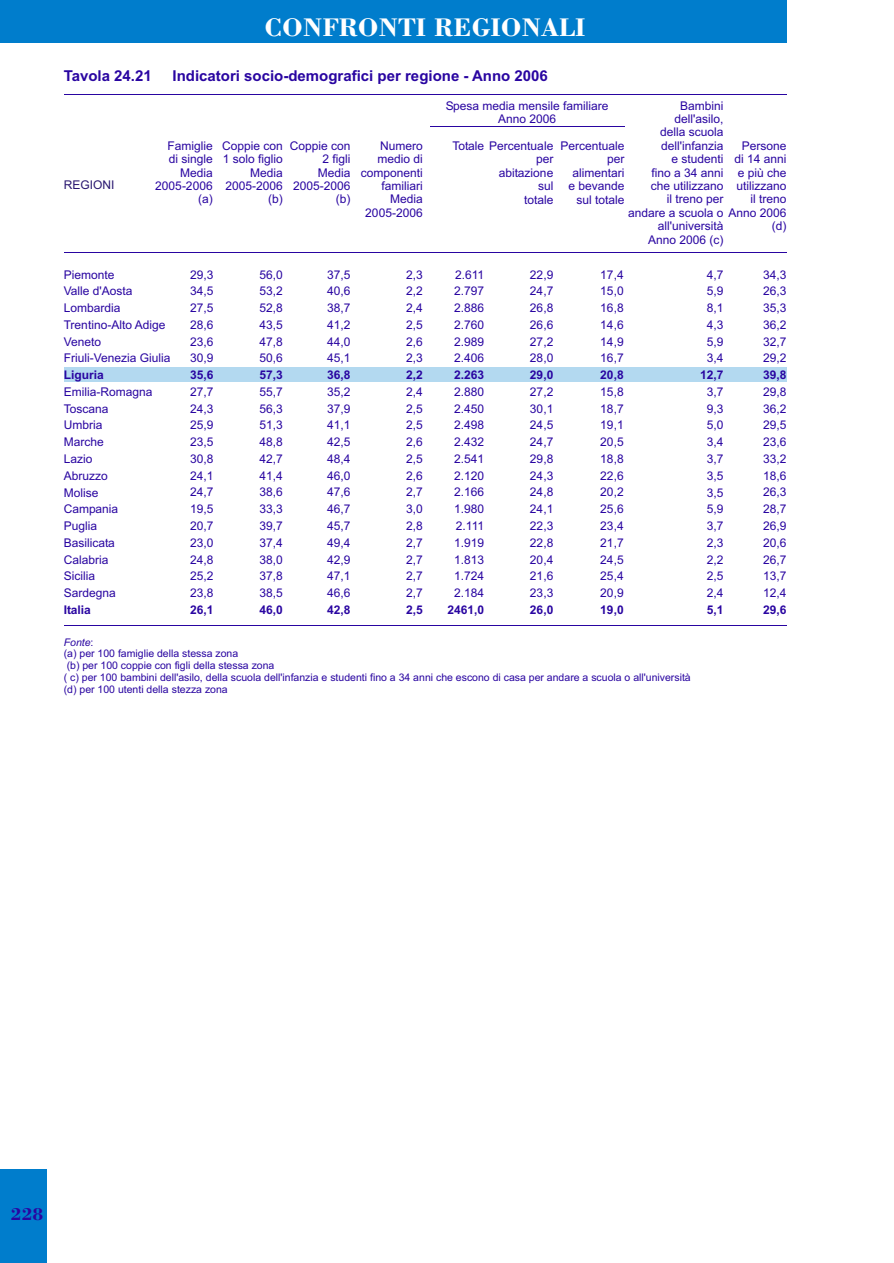
<style>
.page{position:relative;width:894px;height:1263px;background:#fff}
.page>*{position:absolute;margin:0;border:0;box-sizing:border-box;transform-origin:0 0}
.t1{font:27px "Bodoni Bd BT";color:#fff}
.t2{font:18px "Bodoni Bd BT";color:#2905a1}
.t3{font:700 15px "Arial";color:#2905a1}
.t4{font:12px/16.8px "Arial";color:#2905a1;text-align:justify}
.t5{font:700 12px "Arial";color:#2905a1}
.t6{font:12px "Arial";color:#291770}
.t7{font:10.5px/11.7px "Arial";color:#2905a1}
.s1{font-style:italic}
</style>
<div class="page">
<div style="left:0;top:0;width:787px;height:43px;background:#007dcc"></div>
<div style="left:0;top:1169px;width:47px;height:94px;background:#007dcc"></div>
<div style="left:64px;top:367px;width:723px;height:15px;background:#b3d9f0"></div>
<hr style="left:64px;top:94px;width:723px;height:1px;background:#2905a1">
<hr style="left:64px;top:252px;width:723px;height:1px;background:#2905a1">
<hr style="left:64px;top:625px;width:723px;height:1px;background:#2905a1">
<hr style="left:430px;top:126px;width:194px;height:1px;background:#2905a1">
<h1 class="t1" style="left:265px;top:16px;width:323px">CONFRONTI REGIONALI</h1>
<p class="t3" style="left:64px;top:70px;width:90px">Tavola 24.21</p>
<p class="t3" style="left:173px;top:70px;width:377px">Indicatori socio-demografici per regione - Anno 2006</p>
<p class="t6" style="left:64px;top:180px;width:52px">REGIONI</p>
<p class="t4" style="left:155px;top:140px;width:59px;line-height:13.4px;text-align:right">Famiglie di single<br>Media<br>2005-2006 (a)</p>
<p class="t4" style="left:222px;top:140px;width:62px;line-height:13.4px;text-align:right">Coppie con<br>1 solo figlio<br>Media<br>2005-2006 (b)</p>
<p class="t4" style="left:290px;top:140px;width:62px;line-height:13.4px;text-align:right">Coppie con<br>2 figli<br>Media<br>2005-2006 (b)</p>
<p class="t4" style="left:361px;top:140px;width:64px;line-height:13.4px;text-align:right">Numero medio di componenti familiari<br>Media<br>2005-2006</p>
<p class="t4" style="left:64px;top:267px;width:108px;text-align:left">Piemonte<br>Valle d'Aosta<br>Lombardia<br>Trentino-Alto Adige<br>Veneto<br>Friuli-Venezia Giulia</p>
<p class="t5" style="left:64px;top:370px;width:42px">Liguria</p>
<p class="t4" style="left:64px;top:384px;width:90px;text-align:left">Emilia-Romagna<br>Toscana<br>Umbria<br>Marche<br>Lazio<br>Abruzzo<br>Molise<br>Campania<br>Puglia<br>Basilicata<br>Calabria<br>Sicilia<br>Sardegna</p>
<p class="t5" style="left:64px;top:605px;width:29px">Italia</p>
<p class="t4" style="left:190px;top:267px;width:25px">29,3<br>34,5<br>27,5<br>28,6<br>23,6<br>30,9</p>
<p class="t5" style="left:190px;top:370px;width:25px">35,6</p>
<p class="t4" style="left:190px;top:384px;width:25px">27,7<br>24,3<br>25,9<br>23,5<br>30,8<br>24,1<br>24,7<br>19,5<br>20,7<br>23,0<br>24,8<br>25,2<br>23,8</p>
<p class="t5" style="left:190px;top:605px;width:25px">26,1</p>
<p class="t4" style="left:260px;top:267px;width:25px">56,0<br>53,2<br>52,8<br>43,5<br>47,8<br>50,6</p>
<p class="t5" style="left:260px;top:370px;width:25px">57,3</p>
<p class="t4" style="left:260px;top:384px;width:25px">55,7<br>56,3<br>51,3<br>48,8<br>42,7<br>41,4<br>38,6<br>33,3<br>39,7<br>37,4<br>38,0<br>37,8<br>38,5</p>
<p class="t5" style="left:260px;top:605px;width:25px">46,0</p>
<p class="t4" style="left:327px;top:267px;width:25px">37,5<br>40,6<br>38,7<br>41,2<br>44,0<br>45,1</p>
<p class="t5" style="left:327px;top:370px;width:25px">36,8</p>
<p class="t4" style="left:327px;top:384px;width:25px">35,2<br>37,9<br>41,1<br>42,5<br>48,4<br>46,0<br>47,6<br>46,7<br>45,7<br>49,4<br>42,9<br>47,1<br>46,6</p>
<p class="t5" style="left:327px;top:605px;width:25px">42,8</p>
<p class="t4" style="left:406px;top:267px;width:18px">2,3<br>2,2<br>2,4<br>2,5<br>2,6<br>2,3</p>
<p class="t5" style="left:406px;top:370px;width:18px">2,2</p>
<p class="t4" style="left:406px;top:384px;width:18px">2,4<br>2,5<br>2,5<br>2,6<br>2,5<br>2,6<br>2,7<br>3,0<br>2,8<br>2,7<br>2,7<br>2,7<br>2,7</p>
<p class="t5" style="left:406px;top:605px;width:18px">2,5</p>
<p class="t4" style="left:446px;top:100px;width:164px;line-height:13.4px;text-align:center">Spesa media mensile familiare<br>Anno 2006</p>
<p class="t4" style="left:680px;top:98px;width:45px">Bambini</p>
<p class="t4" style="left:674px;top:111px;width:50px">dell'asilo,</p>
<p class="t4" style="left:660px;top:125px;width:65px">della scuola</p>
<p class="t4" style="left:661px;top:138px;width:64px">dell'infanzia</p>
<p class="t4" style="left:671px;top:152px;width:54px">e studenti</p>
<p class="t4" style="left:651px;top:165px;width:74px">fino a 34 anni</p>
<p class="t4" style="left:651px;top:178px;width:74px">che utilizzano</p>
<p class="t4" style="left:667px;top:192px;width:58px">il treno per</p>
<p class="t4" style="left:628px;top:205px;width:160px">andare a scuola o Anno 2006</p>
<p class="t4" style="left:658px;top:219px;width:67px">all'università</p>
<p class="t4" style="left:648px;top:232px;width:77px">Anno 2006 (c)</p>
<p class="t4" style="left:735px;top:140px;width:54px;line-height:13.4px;text-align:right">Persone di 14 anni e più che utilizzano il treno</p>
<p class="t4" style="left:772px;top:219px;width:16px">(d)</p>
<p class="t4" style="left:452px;top:140px;width:103px;line-height:13.4px;text-align:right">Totale Percentuale per<br>abitazione<br>sul<br>totale</p>
<p class="t4" style="left:560px;top:140px;width:66px;line-height:13.4px;text-align:right">Percentuale per alimentari<br>e bevande sul totale</p>
<p class="t4" style="left:454px;top:267px;width:32px">2.611<br>2.797<br>2.886<br>2.760<br>2.989<br>2.406</p>
<p class="t5" style="left:454px;top:370px;width:32px">2.263</p>
<p class="t4" style="left:454px;top:384px;width:32px">2.880<br>2.450<br>2.498<br>2.432<br>2.541<br>2.120<br>2.166<br>1.980<br>2.111<br>1.919<br>1.813<br>1.724<br>2.184</p>
<p class="t5" style="left:447px;top:605px;width:38px">2461,0</p>
<p class="t4" style="left:530px;top:267px;width:25px">22,9<br>24,7<br>26,8<br>26,6<br>27,2<br>28,0</p>
<p class="t5" style="left:530px;top:370px;width:25px">29,0</p>
<p class="t4" style="left:530px;top:384px;width:25px">27,2<br>30,1<br>24,5<br>24,7<br>29,8<br>24,3<br>24,8<br>24,1<br>22,3<br>22,8<br>20,4<br>21,6<br>23,3</p>
<p class="t5" style="left:530px;top:605px;width:25px">26,0</p>
<p class="t4" style="left:600px;top:267px;width:25px">17,4<br>15,0<br>16,8<br>14,6<br>14,9<br>16,7</p>
<p class="t5" style="left:600px;top:370px;width:25px">20,8</p>
<p class="t4" style="left:600px;top:384px;width:25px">15,8<br>18,7<br>19,1<br>20,5<br>18,8<br>22,6<br>20,2<br>25,6<br>23,4<br>21,7<br>24,5<br>25,4<br>20,9</p>
<p class="t5" style="left:600px;top:605px;width:25px">19,0</p>
<p class="t4" style="left:707px;top:267px;width:18px">4,7<br>5,9<br>8,1<br>4,3<br>5,9<br>3,4</p>
<p class="t5" style="left:700px;top:370px;width:25px">12,7</p>
<p class="t4" style="left:707px;top:384px;width:18px">3,7<br>9,3<br>5,0<br>3,4<br>3,7<br>3,5<br>3,5<br>5,9<br>3,7<br>2,3<br>2,2<br>2,5<br>2,4</p>
<p class="t5" style="left:707px;top:605px;width:18px">5,1</p>
<p class="t4" style="left:763px;top:267px;width:25px">34,3<br>26,3<br>35,3<br>36,2<br>32,7<br>29,2</p>
<p class="t5" style="left:763px;top:370px;width:25px">39,8</p>
<p class="t4" style="left:763px;top:384px;width:25px">29,8<br>36,2<br>29,5<br>23,6<br>33,2<br>18,6<br>26,3<br>28,7<br>26,9<br>20,6<br>26,7<br>13,7<br>12,4</p>
<p class="t5" style="left:763px;top:605px;width:25px">29,6</p>
<p class="t7" style="left:64px;top:637px;width:629px"><span class="s1">Fonte</span>:<br>(a) per 100 famiglie della stessa zona<br>(b) per 100 coppie con figli della stessa zona<br>( c) per 100 bambini dell'asilo, della scuola dell'infanzia e studenti fino a 34 anni che escono di casa per andare a scuola o all'università (d) per 100 utenti della stezza zona</p>
<h2 class="t2" style="left:11px;top:1207px;width:34px">228</h2>
</div>
